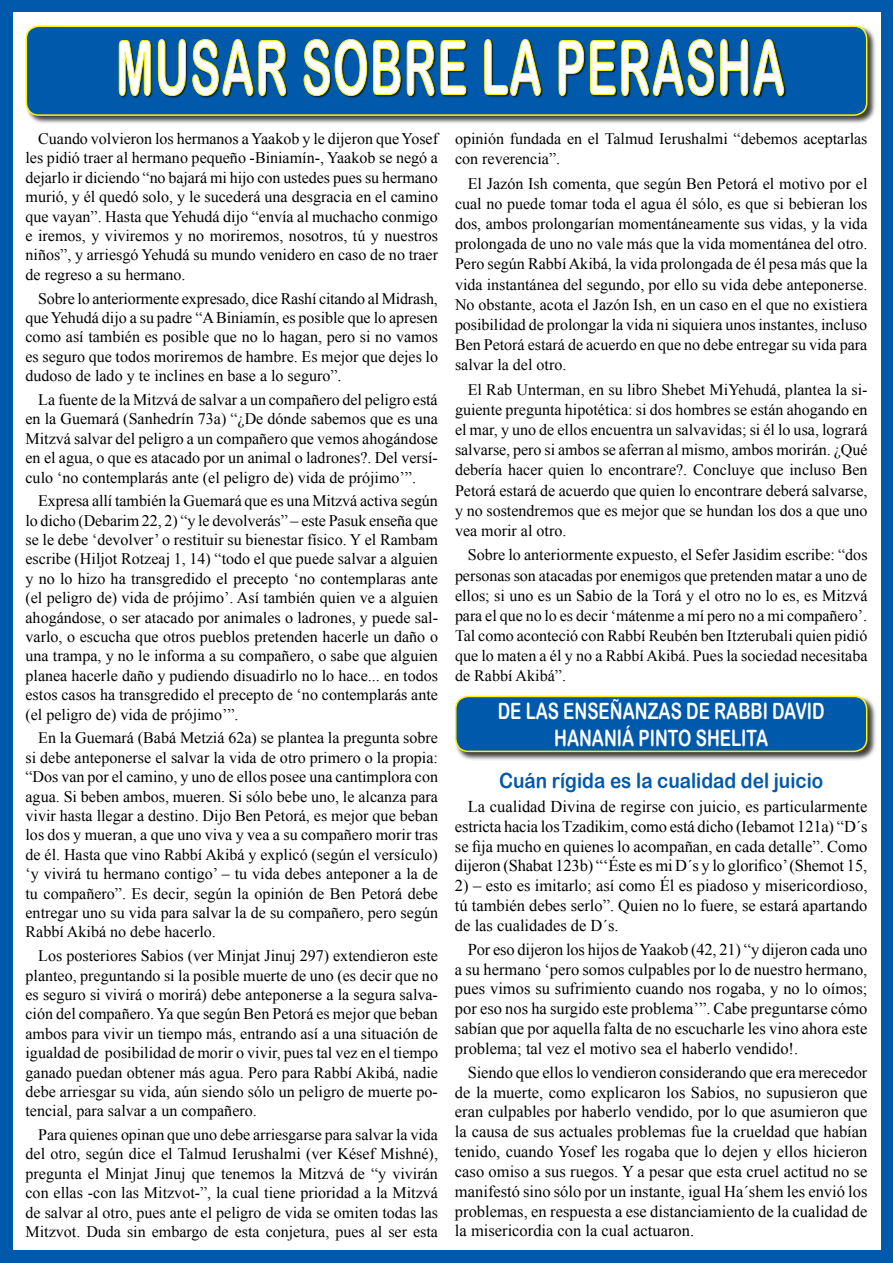
<style>
.page{position:relative;width:893px;height:1263px;background:#0059aa}
.page>*{position:absolute;margin:0;border:0;box-sizing:border-box;transform-origin:0 0}
.t1{font:22.5px/27px "Arial Rounded MT Bold";color:#fff;text-align:center;scale:.75 1}
.t2{font:21px "Arial Rounded MT Bold";color:#0059aa;scale:.9 1}
.t3{font:16.5px/19.8px "Times New Roman";color:#000;text-align:justify}
.t4{font:16.05px/19.4px "Times New Roman";color:#000;text-align:justify}
</style>
<div class="page">
<div style="left:13px;top:13px;width:867px;height:1237px;background:#fff"></div>
<div style="left:25px;top:25px;width:857px;height:109px;background:#000;opacity:.75"></div>
<div style="left:26px;top:26px;width:841px;height:89px;background:#0059aa;border-radius:13px"></div>
<div style="left:26px;top:26px;width:841px;height:90px;border:2px solid #fff200;border-radius:13px"></div>
<div style="left:455px;top:695px;width:428px;height:72px;background:#000;opacity:.75"></div>
<div style="left:456px;top:696px;width:411px;height:55px;background:#0059aa;border-radius:13px"></div>
<div style="left:455px;top:696px;width:412px;height:56px;border:2px solid #fff200;border-radius:13px"></div>
<div style="left:119px;top:39px;width:673px;height:65px;background:#000;opacity:.75"></div>
<svg style="left:119px;top:39px;width:665px;height:57px"></svg>
<p class="t4" style="left:26px;top:129px;width:414px;text-indent:13px">Cuando volvieron los hermanos a Yaakob y le dijeron que Yosef les pidió traer al hermano pequeño -Biniamín-, Yaakob se negó a dejarlo ir diciendo “no bajará mi hijo con ustedes pues su hermano murió, y él quedó solo, y le sucederá una desgracia en el camino que vayan”. Hasta que Yehudá dijo “envía al muchacho conmigo e iremos, y viviremos y no moriremos, nosotros, tú y nuestros niños”, y arriesgó Yehudá su mundo venidero en caso de no traer de regreso a su hermano.</p>
<p class="t4" style="left:26px;top:288px;width:414px;text-indent:13px">Sobre lo anteriormente expresado, dice Rashí citando al Midrash, que Yehudá dijo a su padre “A Biniamín, es posible que lo apresen como así también es posible que no lo hagan, pero si no vamos es seguro que todos moriremos de hambre. Es mejor que dejes lo dudoso de lado y te inclines en base a lo seguro”.</p>
<p class="t4" style="left:26px;top:390px;width:414px;text-indent:13px">La fuente de la Mitzvá de salvar a un compañero del peligro está en la Guemará (Sanhedrín 73a) “¿De dónde sabemos que es una Mitzvá salvar del peligro a un compañero que vemos ahogándose en el agua, o que es atacado por un animal o ladrones?. Del versí&shy;culo ‘no contemplarás ante (el peligro de) vida de prójimo’”.</p>
<p class="t4" style="left:26px;top:491px;width:414px;text-indent:13px">Expresa allí también la Guemará que es una Mitzvá activa según lo dicho (Debarim 22, 2) “y le devolverás” – este Pasuk enseña que se le debe ‘devolver’ o restituir su bienestar físico. Y el Rambam escribe (Hiljot Rotzeaj 1, 14) “todo el que puede salvar a alguien y no lo hizo ha transgredido el precepto ‘no contemplaras ante (el peligro de) vida de prójimo’. Así también quien ve a alguien ahogándose, o ser atacado por animales o ladrones, y puede sal&shy;varlo, o escucha que otros pueblos pretenden hacerle un daño o una trampa, y no le informa a su compañero, o sabe que alguien planea hacerle daño y pudiendo disuadirlo no lo hace... en todos estos casos ha transgredido el precepto de ‘no contemplarás ante (el peligro de) vida de prójimo’”.</p>
<p class="t4" style="left:26px;top:728px;width:414px;text-indent:13px">En la Guemará (Babá Metziá 62a) se plantea la pregunta sobre si debe anteponerse el salvar la vida de otro primero o la propia: “Dos van por el camino, y uno de ellos posee una cantimplora con agua. Si beben ambos, mueren. Si sólo bebe uno, le alcanza para vivir hasta llegar a destino. Dijo Ben Petorá, es mejor que beban los dos y mueran, a que uno viva y vea a su compañero morir tras de él. Hasta que vino Rabbí Akibá y explicó (según el versículo) ‘y vivirá tu hermano contigo’ – tu vida debes anteponer a la de tu compañero”. Es decir, según la opinión de Ben Petorá debe entregar uno su vida para salvar la de su compañero, pero según Rabbí Akibá no debe hacerlo.</p>
<p class="t4" style="left:26px;top:946px;width:414px;text-indent:13px">Los posteriores Sabios (ver Minjat Jinuj 297) extendieron este planteo, preguntando si la posible muerte de uno (es decir que no es seguro si vivirá o morirá) debe anteponerse a la segura salva&shy;ción del compañero. Ya que según Ben Petorá es mejor que beban ambos para vivir un tiempo más, entrando así a una situación de igualdad de posibilidad de morir o vivir, pues tal vez en el tiempo ganado puedan obtener más agua. Pero para Rabbí Akibá, nadie debe arriesgar su vida, aún siendo sólo un peligro de muerte po&shy;tencial, para salvar a un compañero.</p>
<p class="t4" style="left:26px;top:1125px;width:414px;text-indent:13px">Para quienes opinan que uno debe arriesgarse para salvar la vida del otro, según dice el Talmud Ierushalmi (ver Késef Mishné), pregunta el Minjat Jinuj que tenemos la Mitzvá de “y vivirán con ellas -con las Mitzvot-”, la cual tiene prioridad a la Mitzvá de salvar al otro, pues ante el peligro de vida se omiten todas las Mitzvot. Duda sin embargo de esta conjetura, pues al ser esta</p>
<p class="t4" style="left:455px;top:128px;width:414px;line-height:20.1px">opinión fundada en el Talmud Ierushalmi “debemos aceptarlas con reverencia”.</p>
<p class="t4" style="left:455px;top:173px;width:414px;line-height:20.1px;text-indent:13px">El Jazón Ish comenta, que según Ben Petorá el motivo por el cual no puede tomar toda el agua él sólo, es que si bebieran los dos, ambos prolongarían momentáneamente sus vidas, y la vida prolongada de uno no vale más que la vida momentánea del otro.<br>Pero según Rabbí Akibá, la vida prolongada de él pesa más que la vida instantánea del segundo, por ello su vida debe anteponerse.<br>No obstante, acota el Jazón Ish, en un caso en el que no existiera posibilidad de prolongar la vida ni siquiera unos instantes, incluso Ben Petorá estará de acuerdo en que no debe entregar su vida para salvar la del otro.</p>
<p class="t4" style="left:455px;top:379px;width:414px;line-height:20.1px;text-indent:13px">El Rab Unterman, en su libro Shebet MiYehudá, plantea la si&shy;guiente pregunta hipotética: si dos hombres se están ahogando en el mar, y uno de ellos encuentra un salvavidas; si él lo usa, logrará salvarse, pero si ambos se aferran al mismo, ambos morirán. ¿Qué debería hacer quien lo encontrare?. Concluye que incluso Ben Petorá estará de acuerdo que quien lo encontrare deberá salvarse, y no sostendremos que es mejor que se hundan los dos a que uno vea morir al otro.</p>
<p class="t4" style="left:455px;top:545px;width:414px;line-height:20.1px;text-indent:13px">Sobre lo anteriormente expuesto, el Sefer Jasidim escribe: “dos personas son atacadas por enemigos que pretenden matar a uno de ellos; si uno es un Sabio de la Torá y el otro no lo es, es Mitzvá para el que no lo es decir ‘mátenme a mí pero no a mi compañero’.<br>Tal como aconteció con Rabbí Reubén ben Itzterubali quien pidió que lo maten a él y no a Rabbí Akibá. Pues la sociedad necesitaba de Rabbí Akibá”.</p>
<h1 class="t1" style="left:498px;top:697px;width:435px">DE LAS ENSEÑANZAS DE RABBI DAVID<br>HANANIÁ PINTO SH ELITA</h1>
<h2 class="t2" style="left:499px;top:768px;width:362px">CUÁN RÍGIDA ES LA CUALIDAD DEL JUICIO</h2>
<p class="t3" style="left:455px;top:796px;width:414px;text-indent:13px">La cualidad Divina de regirse con juicio, es particularmente estricta hacia los Tzadikim, como está dicho (Iebamot 121a) “D´s se fija mucho en quienes lo acompañan, en cada detalle”. Como dijeron (Shabat 123b) “‘Éste es mi D´s y lo glorifico’ (Shemot 15,</p>
<p class="t3" style="left:455px;top:875px;width:414px">2) – esto es imitarlo; así como Él es piadoso y misericordioso, tú también debes serlo”. Quien no lo fuere, se estará apartando de las cualidades de D´s.</p>
<p class="t3" style="left:455px;top:939px;width:414px;text-indent:13px">Por eso dijeron los hijos de Yaakob (42, 21) “y dijeron cada uno a su hermano ‘pero somos culpables por lo de nuestro hermano, pues vimos su sufrimiento cuando nos rogaba, y no lo oímos; por eso nos ha surgido este problema’”. Cabe preguntarse cómo sabían que por aquella falta de no escucharle les vino ahora este problema; tal vez el motivo sea el haberlo vendido!.</p>
<p class="t3" style="left:455px;top:1062px;width:414px;text-indent:13px">Siendo que ellos lo vendieron considerando que era merecedor de la muerte, como explicaron los Sabios, no supusieron que eran culpables por haberlo vendido, por lo que asumieron que la causa de sus actuales problemas fue la crueldad que habían tenido, cuando Yosef les rogaba que lo dejen y ellos hicieron caso omiso a sus ruegos. Y a pesar que esta cruel actitud no se manifestó sino sólo por un instante, igual Ha´shem les envió los problemas, en respuesta a ese distanciamiento de la cualidad de la misericordia con la cual actuaron.</p>
</div>
